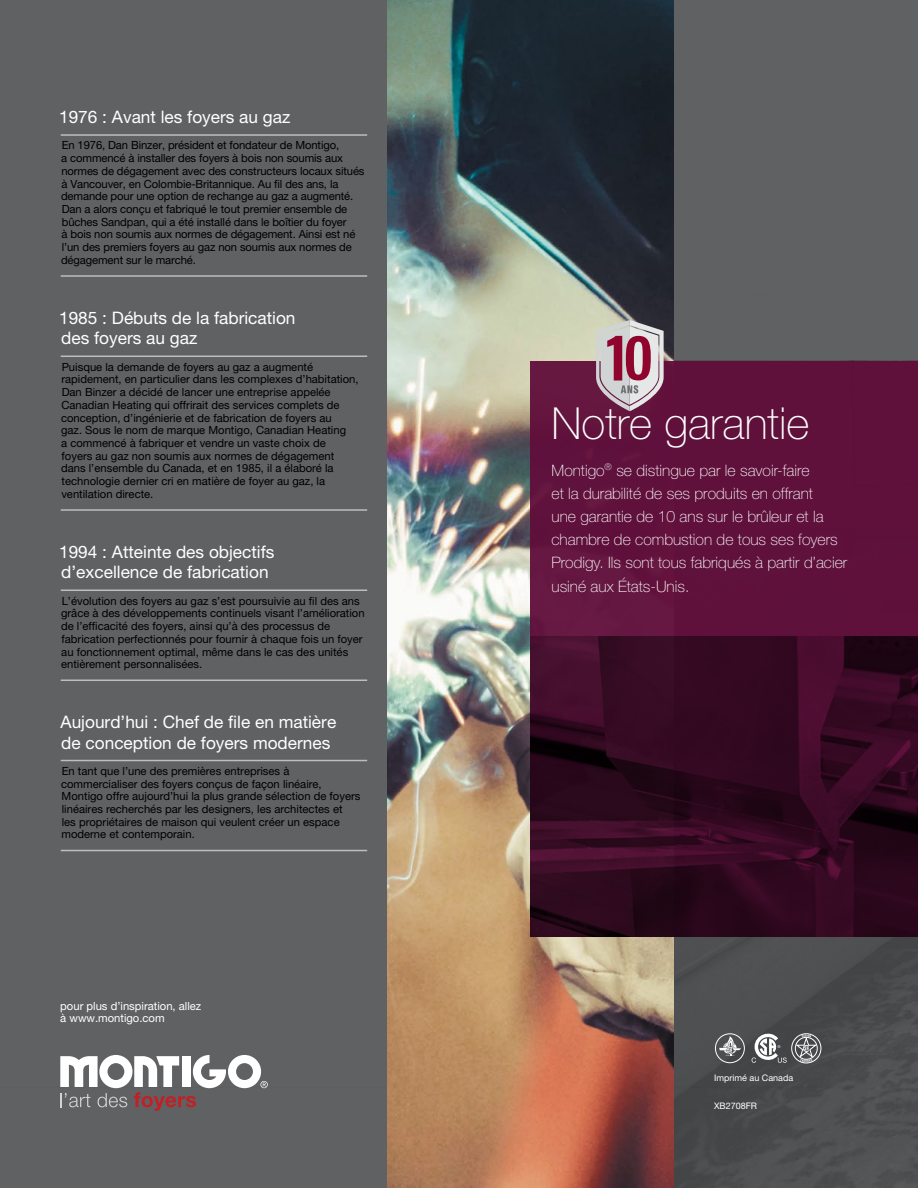
<style>
.page{position:relative;width:918px;height:1188px;background:#606163}
.page>*{position:absolute;margin:0;border:0;box-sizing:border-box;transform-origin:0 0}
.t1{font:100 44.25px "Helvetica Neue LT Pro";color:#fff}
.t2{font:17.25px/20.2px "Helvetica Neue LT Pro";color:#fff}
.t3{font:100 15.75px/23.2px "Helvetica Neue LT Pro";color:#fff}
.t4{font:11.25px/12.8px "Helvetica Neue LT Pro";color:#000}
.t5{font:11.25px/12.8px "Helvetica Neue LT Pro";color:#fff}
.t6{font:9px "Helvetica Neue LT Pro";color:#fff}
</style>
<div class="page">
<img style="left:674px;top:937px;width:244px;height:251px">
<img style="left:387px;top:0;width:287px;height:1188px">
<div style="left:531px;top:361px;width:387px;height:576px;background:#600e3b"></div>
<svg style="left:60px;top:1055px;width:208px;height:56px"></svg>
<hr style="left:61px;top:134px;width:306px;height:2px;background:#bcbec0">
<hr style="left:61px;top:275px;width:306px;height:2px;background:#bcbec0">
<hr style="left:61px;top:356px;width:306px;height:1px;background:#bcbec0">
<hr style="left:61px;top:509px;width:306px;height:2px;background:#bcbec0">
<hr style="left:61px;top:590px;width:306px;height:1px;background:#bcbec0">
<hr style="left:61px;top:680px;width:306px;height:1px;background:#bcbec0">
<hr style="left:61px;top:760px;width:306px;height:1px;background:#bcbec0">
<hr style="left:61px;top:850px;width:306px;height:1px;background:#bcbec0">
<svg style="left:596px;top:320px;width:68px;height:91px"></svg>
<div style="left:715px;top:1034px;width:30px;height:29px;border:1px solid #fff;border-radius:50%"></div>
<svg style="left:719px;top:1036px;width:22px;height:20px"></svg>
<svg style="left:752px;top:1034px;width:35px;height:29px"></svg>
<div style="left:792px;top:1034px;width:29px;height:29px;border:1px solid #fff;border-radius:50%"></div>
<div style="left:795px;top:1037px;width:22px;height:22px;border:1px solid #fff;border-radius:50%"></div>
<svg style="left:796px;top:1035px;width:21px;height:27px"></svg>
<img style="left:531px;top:637px;width:387px;height:300px">
<h2 class="t2" style="left:59px;top:107px;width:233px">1976 : Avant les foyers au gaz</h2>
<p class="t4" style="left:61px;top:139px;width:305px">En 1976, Dan Binzer, président et fondateur de Montigo,<br>a commencé à installer des foyers à bois non soumis aux normes de dégagement avec des constructeurs locaux situés à Vancouver, en Colombie-Britannique. Au fil des ans, la demande pour une option de rechange au gaz a augmenté.<br>Dan a alors conçu et fabriqué le tout premier ensemble de bûches Sandpan, qui a été installé dans le boîtier du foyer<br>à bois non soumis aux normes de dégagement. Ainsi est né l’un des premiers foyers au gaz non soumis aux normes de dégagement sur le marché.</p>
<h2 class="t2" style="left:59px;top:308px;width:238px">1985 : Débuts de la fabrication des foyers au gaz</h2>
<p class="t4" style="left:61px;top:360px;width:299px">Puisque la demande de foyers au gaz a augmenté rapidement, en particulier dans les complexes d’habitation, Dan Binzer a décidé de lancer une entreprise appelée Canadian Heating qui offrirait des services complets de conception, d’ingénierie et de fabrication de foyers au<br>gaz. Sous le nom de marque Montigo, Canadian Heating<br>a commencé à fabriquer et vendre un vaste choix de foyers au gaz non soumis aux normes de dégagement dans l’ensemble du Canada, et en 1985, il a élaboré la technologie dernier cri en matière de foyer au gaz, la ventilation directe.</p>
<h2 class="t2" style="left:59px;top:542px;width:217px">1994 : Atteinte des objectifs d’excellence de fabrication</h2>
<p class="t4" style="left:61px;top:594px;width:305px">L’évolution des foyers au gaz s’est poursuivie au fil des ans grâce à des développements continuels visant l’amélioration de l’efficacité des foyers, ainsi qu’à des processus de fabrication perfectionnés pour fournir à chaque fois un foyer au fonctionnement optimal, même dans le cas des unités entièrement personnalisées.</p>
<h2 class="t2" style="left:61px;top:712px;width:277px">Aujourd’hui : Chef de file en matière de conception de foyers modernes</h2>
<p class="t4" style="left:61px;top:764px;width:301px">En tant que l’une des premières entreprises à commercialiser des foyers conçus de façon linéaire, Montigo offre aujourd’hui la plus grande sélection de foyers linéaires recherchés par les designers, les architectes et<br>les propriétaires de maison qui veulent créer un espace moderne et contemporain.</p>
<p class="t5" style="left:60px;top:999px;width:143px">pour plus d’inspiration, allez à www.montigo.com</p>
<h1 class="t1" style="left:552px;top:398px;width:259px">Notre garantie</h1>
<p class="t3" style="left:551px;top:458px;width:297px">Montigo<sup>®</sup> se distingue par le savoir-faire<br>et la durabilité de ses produits en offrant<br>une garantie de 10 ans sur le brûleur et la chambre de combustion de tous ses foyers Prodigy. Ils sont tous fabriqués à partir d’acier usiné aux États-Unis.</p>
<p class="t6" style="left:714px;top:1073px;width:81px">Imprimé au Canada</p>
<p class="t6" style="left:714px;top:1101px;width:45px">XB2708FR</p>
</div>
